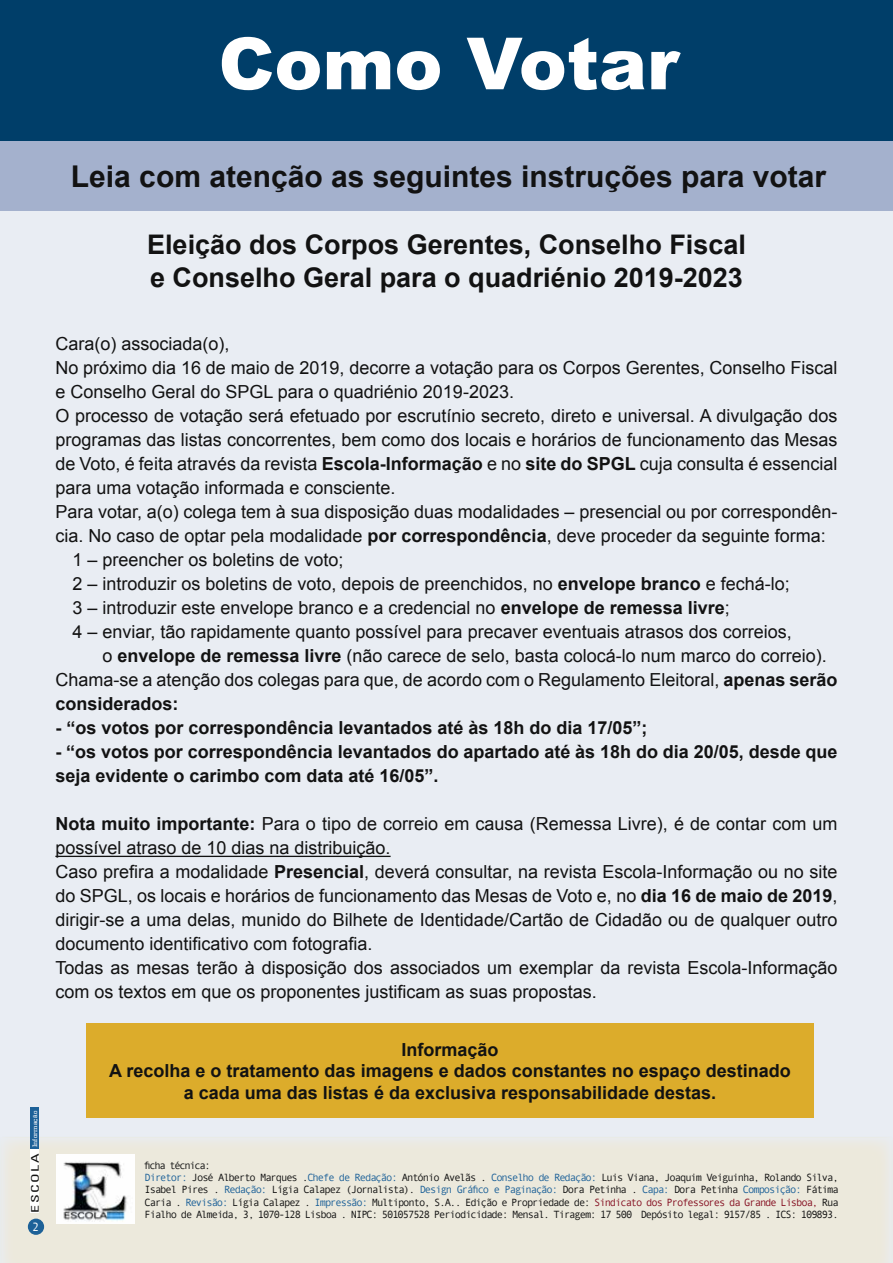
<style>
.page{position:relative;width:893px;height:1263px;background:#fff}
.page>*{position:absolute;margin:0;border:0;box-sizing:border-box;transform-origin:0 0}
.t1{font:900 72px "Arial";color:#fff}
.t2{font:700 30px "Arial";color:#121212}
.t3{font:700 27px/32.4px "Arial";color:#121212}
.t4{font:18px/24px "Arial";color:#121212}
.t5{font:700 18px/21.6px "Arial";color:#121212}
.t6{font:12px "Andale Mono";color:#fff}
.t7{font:10.5px/12.3px "Andale Mono";letter-spacing:-.1em;color:#121212}
.t8{font:condensed 10.5px "Univers";letter-spacing:.1em;color:#121212;scale:1.5 1}
.t9{font:6.75px "Civic";letter-spacing:.01em;color:#fff;scale:1.33 1}
.s1{font-weight:700}
.s2{color:#1d6198}
.s3{color:#850f21}
</style>
<div class="page">
<div style="left:0;top:210px;width:893px;height:927px;background:#e9edf3"></div>
<div style="left:0;top:1137px;width:893px;height:126px;background:#ece9dc"></div>
<img style="left:57px;top:1154px;width:78px;height:69px">
<div style="left:30px;top:1108px;width:9px;height:42px;background:#1d6198"></div>
<div style="left:28px;top:1218px;width:16px;height:17px;background:#1d6198;border-radius:50%"></div>
<div style="left:31px;top:1150px;width:8px;height:63px;background:#fff"></div>
<hr style="left:55px;top:856px;width:336px;height:1px;background:#121212">
<div style="left:0;top:0;width:893px;height:141px;background:#003e69"></div>
<div style="left:0;top:141px;width:893px;height:69px;background:#a4b1cd"></div>
<div style="left:86px;top:1023px;width:728px;height:95px;background:#dcac2b"></div>
<h1 class="t1" style="left:218px;top:11px;width:462px">Como Votar</h1>
<h2 class="t2" style="left:71px;top:156px;width:757px">Leia com atenção as seguintes instruções para votar</h2>
<h3 class="t3" style="left:147px;top:230px;width:600px">Eleição dos Corpos Gerentes, Conselho Fiscal e Conselho Geral para o quadriénio 2019-2023</h3>
<p class="t9" style="left:31px;top:1147px;width:29px;rotate:-90deg">Informação</p>
<p class="t8" style="left:29px;top:1213px;width:41px;rotate:-90deg">ESCOLA</p>
<p class="t6" style="left:32px;top:1219px;width:9px">2</p>
<p class="t4" style="left:55px;top:332px;width:176px">Cara(o) associada(o),</p>
<p class="t4" style="left:55px;top:356px;width:784px">No próximo dia 16 de maio de 2019, decorre a votação para os Corpos Gerentes, Conselho Fiscal</p>
<p class="t4" style="left:55px;top:380px;width:460px">e Conselho Geral do SPGL para o quadriénio 2019-2023.</p>
<p class="t4" style="left:55px;top:404px;width:784px">O processo de votação será efetuado por escrutínio secreto, direto e universal. A divulgação dos</p>
<p class="t4" style="left:55px;top:428px;width:784px">programas das listas concorrentes, bem como dos locais e horários de funcionamento das Mesas</p>
<p class="t4" style="left:55px;top:452px;width:784px">de Voto, é feita através da revista <span class="s1">Escola-Informação</span> e no <span class="s1">site do SPGL</span> cuja consulta é essencial</p>
<p class="t4" style="left:55px;top:476px;width:342px">para uma votação informada e consciente.</p>
<p class="t4" style="left:55px;top:500px;width:784px">Para votar, a(o) colega tem à sua disposição duas modalidades – presencial ou por correspondên-</p>
<p class="t4" style="left:55px;top:524px;width:772px">cia. No caso de optar pela modalidade <span class="s1">por correspondência</span>, deve proceder da seguinte forma:</p>
<p class="t4" style="left:72px;top:548px;width:273px">1 – preencher os boletins de voto;</p>
<p class="t4" style="left:72px;top:572px;width:719px">2 – introduzir os boletins de voto, depois de preenchidos, no <span class="s1">envelope branco</span> e fechá-lo;</p>
<p class="t4" style="left:72px;top:596px;width:659px">3 – introduzir este envelope branco e a credencial no <span class="s1">envelope de remessa livre</span>;</p>
<p class="t4" style="left:72px;top:620px;width:721px">4 – enviar, tão rapidamente quanto possível para precaver eventuais atrasos dos correios,</p>
<p class="t4" style="left:102px;top:644px;width:726px">o <span class="s1">envelope de remessa livre</span> (não carece de selo, basta colocá-lo num marco do correio).</p>
<p class="t4" style="left:55px;top:668px;width:784px">Chama-se a atenção dos colegas para que, de acordo com o Regulamento Eleitoral, <span class="s1">apenas serão</span></p>
<p class="t5" style="left:55px;top:694px;width:125px">considerados:</p>
<p class="t5" style="left:55px;top:718px;width:594px">- “os votos por correspondência levantados até às 18h do dia 17/05”;</p>
<p class="t5" style="left:55px;top:741px;width:784px;line-height:24px">- “os votos por correspondência levantados do apartado até às 18h do dia 20/05, desde que seja evidente o carimbo com data até 16/05”.</p>
<p class="t4" style="left:55px;top:812px;width:784px"><span class="s1">Nota muito importante:</span> Para o tipo de correio em causa (Remessa Livre), é de contar com um possível atraso de 10 dias na distribuição.<br>Caso prefira a modalidade <span class="s1">Presencial</span>, deverá consultar, na revista Escola-Informação ou no site do SPGL, os locais e horários de funcionamento das Mesas de Voto e, no <span class="s1">dia 16 de maio de 2019</span>, dirigir-se a uma delas, munido do Bilhete de Identidade/Cartão de Cidadão ou de qualquer outro documento identificativo com fotografia.<br>Todas as mesas terão à disposição dos associados um exemplar da revista Escola-Informação com os textos em que os proponentes justificam as suas propostas.</p>
<p class="t5" style="left:109px;top:1039px;width:683px;text-align:center">Informação<br>A recolha e o tratamento das imagens e dados constantes no espaço destinado a cada uma das listas é da exclusiva responsabilidade destas.</p>
<p class="t7" style="left:145px;top:1159px;width:696px">ficha técnica:<br><span class="s2">Diretor:</span> José Alberto Marques .<span class="s2">Chefe de Redação:</span> António Avelãs . <span class="s2">Conselho de Redação:</span> Luis Viana, Joaquim Veiguinha, Rolando Silva, Isabel Pires . <span class="s2">Redação:</span> Lígia Calapez (Jornalista). <span class="s2">Design Gráfico e Paginação:</span> Dora Petinha . <span class="s2">Capa:</span> Dora Petinha <span class="s2">Composição:</span> Fátima Caria . <span class="s2">Revisão:</span> Lígia Calapez . <span class="s2">Impressão:</span> Multiponto, S.A.. Edição e Propriedade de: <span class="s3">Sindicato dos Professores da Grande Lisboa,</span> Rua Fialho de Almeida, 3, 1070-128 Lisboa . NIPC: 501057528 Periodicidade: Mensal. Tiragem: 17 500 Depósito legal: 9157/85 . ICS: 109893.</p>
</div>
